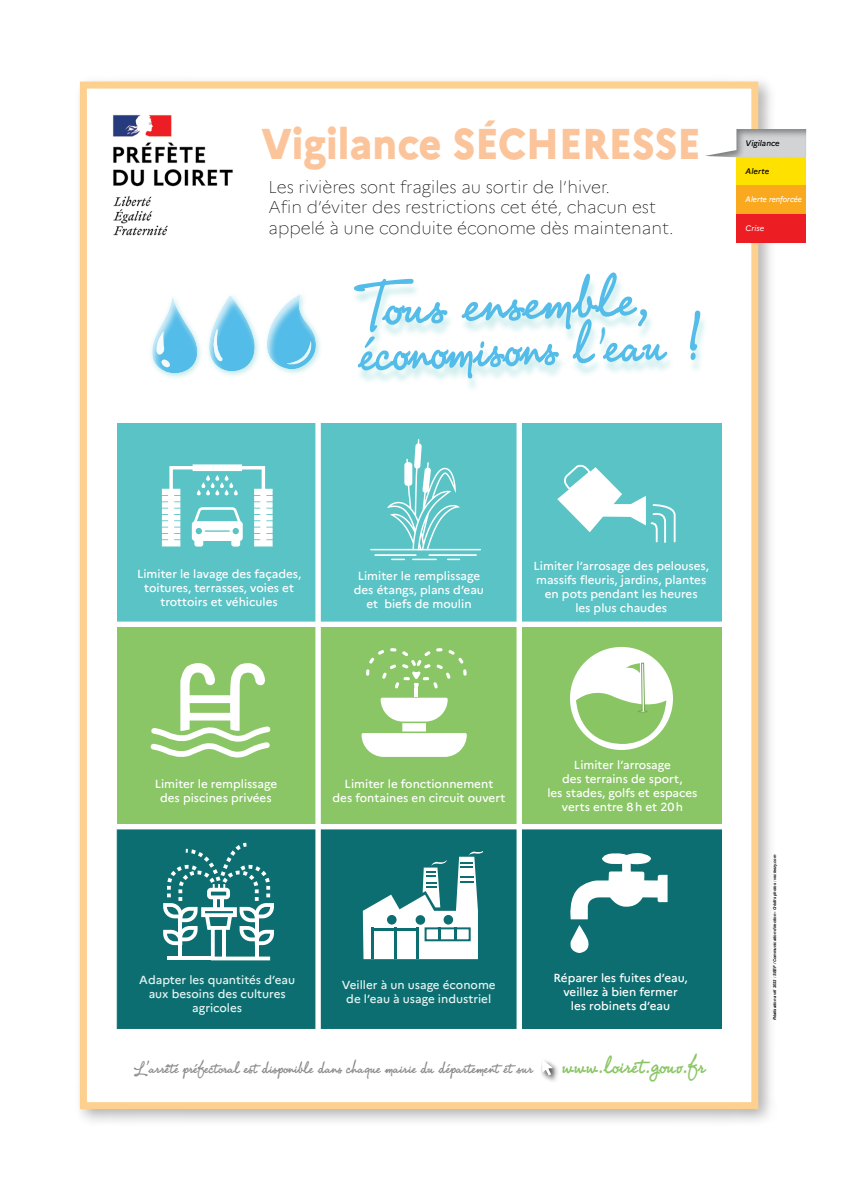
<style>
.page{position:relative;width:842px;height:1191px;background:#fff}
.page>*{position:absolute;margin:0;border:0;box-sizing:border-box;transform-origin:0 0}
.t1{font:61.9px/45.7px "PR8 Charade";color:#54bce8;scale:1.07 1}
.t2{font:800 43px "Marianne";color:#fcc49a;scale:.94 1}
.t3{font:100 17px/20.4px "Marianne";color:#000}
.t4{font:17px "PR8 Charade";color:#8a8c8e}
.t5{font:500 11.7px/14px "Marianne";color:#fff;text-align:center}
.t6{font:500 11.7px/14px "Marianne";color:#e5f4f3;text-align:center}
.t7{font:italic 500 8px "Marianne";color:#000}
.t8{font:italic 500 8px "Marianne";color:#fff;scale:.91 1}
.t9{font:italic 8px "Marianne";color:#fff}
.t10{font:italic 700 4px "Arial";color:#000}
.s1{font-size:25px;color:#8ac665}
</style>
<div class="page">
<div style="left:73px;top:75px;width:704px;height:1052px;background:#000;opacity:.3"></div>
<div style="left:80px;top:82px;width:678px;height:1027px;background:#fff;border:7px solid #fed08f"></div>
<div style="left:117px;top:423px;width:202px;height:202px;background:#5ac3c6"></div>
<svg style="left:162px;top:464px;width:111px;height:82px"></svg>
<div style="left:117px;top:625px;width:202px;height:202px;background:#8ac665"></div>
<div style="left:117px;top:826px;width:202px;height:203px;background:#0c6e70;border:1px solid #0c6e70"></div>
<div style="left:319px;top:423px;width:201px;height:202px;background:#5ac3c6"></div>
<div style="left:319px;top:625px;width:201px;height:202px;background:#8ac665"></div>
<div style="left:318px;top:826px;width:203px;height:203px;background:#0c6e70"></div>
<div style="left:520px;top:423px;width:202px;height:202px;background:#5ac3c6"></div>
<div style="left:520px;top:625px;width:202px;height:202px;background:#8ac665"></div>
<div style="left:520px;top:827px;width:202px;height:201px;background:#0c6e70"></div>
<div style="left:695px;top:121px;width:119px;height:38px;background:#000;opacity:.4"></div>
<div style="left:736px;top:157px;width:70px;height:29px;background:#ffe100"></div>
<div style="left:736px;top:186px;width:70px;height:28px;background:#faa81e"></div>
<div style="left:736px;top:214px;width:70px;height:28px;background:#ed1d24"></div>
<svg style="left:151px;top:294px;width:169px;height:84px"></svg>
<svg style="left:387px;top:439px;width:73px;height:110px"></svg>
<hr style="left:370px;top:549px;width:111px;height:1px;background:#fff">
<hr style="left:428px;top:554px;width:49px;height:2px;background:#fff">
<hr style="left:374px;top:554px;width:43px;height:2px;background:#fff">
<svg style="left:447px;top:558px;width:13px;height:2px"></svg>
<hr style="left:412px;top:558px;width:25px;height:2px;background:#fff">
<svg style="left:391px;top:558px;width:14px;height:2px"></svg>
<svg style="left:557px;top:465px;width:119px;height:78px"></svg>
<div style="left:116px;top:621px;width:606px;height:6px;background:#fff"></div>
<div style="left:315px;top:422px;width:6px;height:609px;background:#fff"></div>
<div style="left:517px;top:422px;width:5px;height:608px;background:#fff"></div>
<div style="left:116px;top:824px;width:606px;height:5px;background:#fff"></div>
<svg style="left:150px;top:663px;width:121px;height:95px"></svg>
<svg style="left:163px;top:842px;width:111px;height:118px"></svg>
<div style="left:201px;top:907px;width:36px;height:10px;border:4px solid #fff"></div>
<svg style="left:363px;top:851px;width:119px;height:108px"></svg>
<svg style="left:362px;top:648px;width:105px;height:109px"></svg>
<div style="left:571px;top:648px;width:101px;height:101px;background:#fff;border-radius:50%"></div>
<div style="left:570px;top:647px;width:103px;height:103px;border:2px solid #fff;border-radius:50%"></div>
<svg style="left:576px;top:662px;width:90px;height:82px"></svg>
<svg style="left:570px;top:853px;width:97px;height:66px"></svg>
<svg style="left:570px;top:925px;width:19px;height:28px"></svg>
<div style="left:539px;top:1057px;width:21px;height:26px;background:#000;opacity:.85"></div>
<svg style="left:542px;top:1059px;width:11px;height:16px"></svg>
<img style="left:113px;top:114px;width:120px;height:122px">
<div style="left:352px;top:276px;width:356px;height:116px;background:#5ac3c6;opacity:.3"></div>
<p class="t2" style="left:261px;top:118px;width:469px">Vigilance SÉCHERESSE</p>
<p class="t3" style="left:269px;top:176px;width:343px">Les rivières sont fragiles au sortir de l’hiver.</p>
<p class="t3" style="left:269px;top:197px;width:407px">Afin d’éviter des restrictions cet été, chacun est appelé à une conduite économe dès maintenant.</p>
<p class="t1" style="left:356px;top:282px;width:321px;rotate:-2deg">Tous ensemble, économisons l’eau !</p>
<p class="t7" style="left:746px;top:138px;width:36px">Vigilance</p>
<p class="t7" style="left:746px;top:166px;width:25px">Alerte</p>
<p class="t8" style="left:746px;top:195px;width:63px">Alerte renforcée</p>
<p class="t9" style="left:746px;top:223px;width:20px">Crise</p>
<p class="t5" style="left:137px;top:566px;width:166px">Limiter le lavage des façades, toitures, terrasses, voies et trottoirs et véhicules</p>
<p class="t5" style="left:354px;top:569px;width:132px">Limiter le remplissage des étangs, plans d’eau et biefs de moulin</p>
<p class="t5" style="left:533px;top:558px;width:177px">Limiter l’arrosage des pelouses, massifs fleuris, jardins, plantes en pots pendant les heures<br>les plus chaudes</p>
<p class="t5" style="left:155px;top:776px;width:124px">Limiter le remplissage des piscines privées</p>
<p class="t5" style="left:333px;top:777px;width:174px">Limiter le fonctionnement<br>des fontaines en circuit ouvert</p>
<p class="t5" style="left:547px;top:757px;width:152px">Limiter l’arrosage<br>des terrains de sport,<br>les stades, golfs et espaces verts entre 8h et 20h</p>
<p class="t5" style="left:553px;top:970px;width:136px">Réparer les fuites d’eau, veillez à bien fermer<br>les robinets d’eau</p>
<p class="t6" style="left:139px;top:972px;width:157px">Adapter les quantités d’eau aux besoins des cultures agricoles</p>
<p class="t6" style="left:342px;top:978px;width:155px">Veiller à un usage économe de l’eau à usage industriel</p>
<p class="t4" style="left:134px;top:1056px;width:573px">L’arrêté préfectoral est disponible dans chaque mairie du département et sur <span class="s1">www.loiret.gouv.fr</span></p>
<p class="t10" style="left:772px;top:1020px;width:167px;rotate:-90deg">Réalisation avril 2022 : SEEF / Communication direction - Crédits photos : vecteezy.com</p>
</div>
